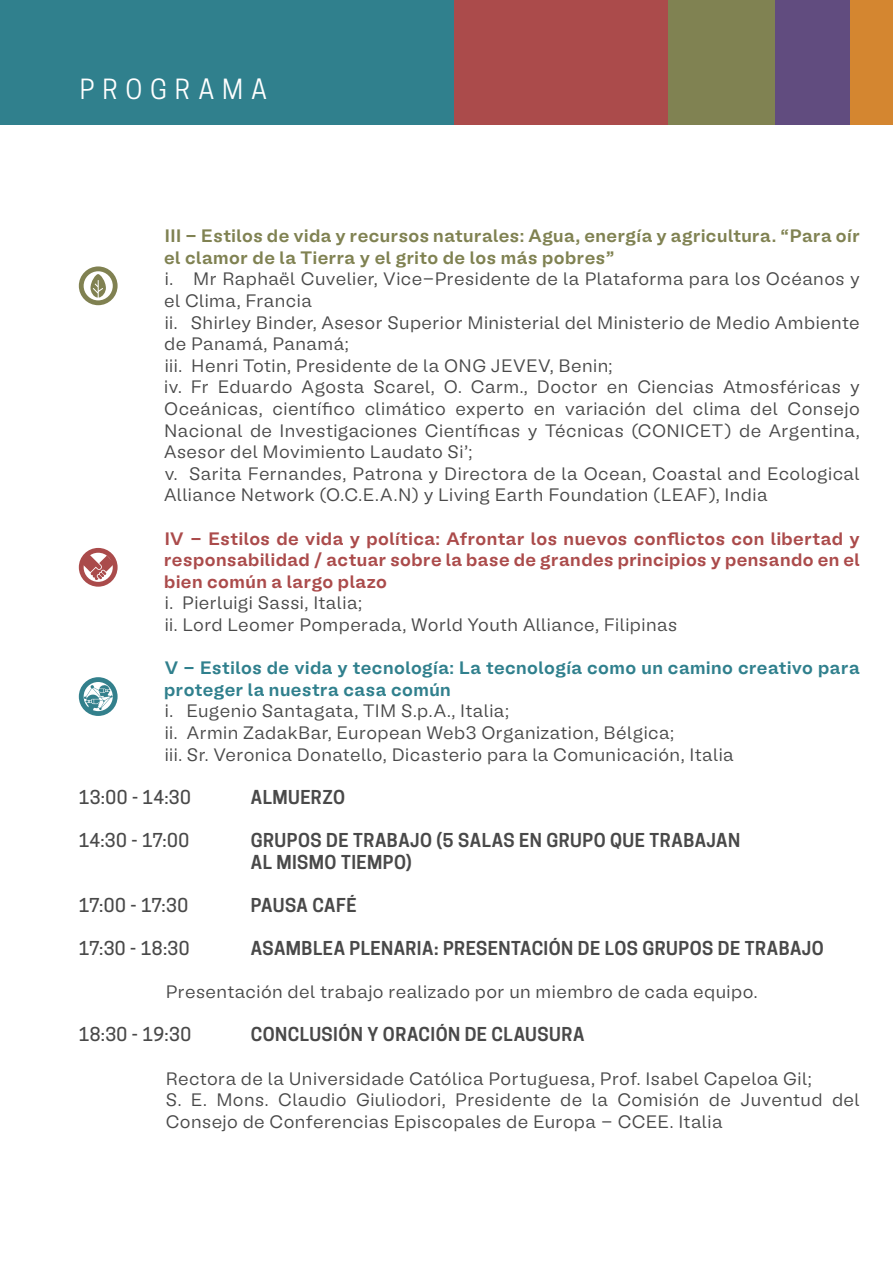
<style>
.page{position:relative;width:893px;height:1263px;background:#fff}
.page>*{position:absolute;margin:0;border:0;box-sizing:border-box;transform-origin:0 0}
.t1{font:26.1px "Tonnelier";letter-spacing:.3em;color:#fff}
.t2{font:18px/21.6px "BL Melody";letter-spacing:.025em;color:#494949}
.t3{font:600 18px/21.6px "BL Melody";letter-spacing:.03em;color:#ab4b4b;text-align:justify}
.t4{font:600 18px/21.6px "Tonnelier";letter-spacing:.025em;color:#494949}
.t5{font:600 18px/21.6px "BL Melody";letter-spacing:.025em;color:#808252}
.t6{font:600 18px/21.6px "BL Melody";letter-spacing:.025em;color:#30808d}
.t7{font:500 18px "Tonnelier";letter-spacing:.02em;color:#494949}
</style>
<div class="page">
<div style="left:439px;top:0;width:454px;height:124px;background:#d48630"></div>
<div style="left:396px;top:0;width:454px;height:124px;background:#614c7f"></div>
<div style="left:321px;top:0;width:454px;height:124px;background:#808252"></div>
<div style="left:214px;top:0;width:454px;height:124px;background:#ab4b4b"></div>
<div style="left:0;top:0;width:454px;height:124px;background:#30808d"></div>
<svg style="left:79px;top:266px;width:39px;height:39px"></svg>
<svg style="left:79px;top:548px;width:39px;height:39px"></svg>
<svg style="left:79px;top:677px;width:39px;height:39px"></svg>
<h1 class="t1" style="left:80px;top:74px;width:189px">PROGRAMA</h1>
<p class="t5" style="left:164px;top:226px;width:697px">III - Estilos de vida y recursos naturales: Agua, energía y agricultura. “Para oír el clamor de la Tierra y el grito de los más pobres”</p>
<p class="t2" style="left:164px;top:269px;width:697px">i. Mr Raphaël Cuvelier, Vice-Presidente de la Plataforma para los Océanos y el Clima, Francia<br>ii. Shirley Binder, Asesor Superior Ministerial del Ministerio de Medio Ambiente de Panamá, Panamá;<br>iii. Henri Totin, Presidente de la ONG JEVEV, Benin;<br>iv. Fr Eduardo Agosta Scarel, O. Carm., Doctor en Ciencias Atmosféricas y Oceánicas, científico climático experto en variación del clima del Consejo Nacional de Investigaciones Científicas y Técnicas (CONICET) de Argentina, Asesor del Movimiento Laudato Si’;<br>v. Sarita Fernandes, Patrona y Directora de la Ocean, Coastal and Ecological Alliance Network (O.C.E.A.N) y Living Earth Foundation (LEAF), India</p>
<p class="t3" style="left:164px;top:528px;width:697px">IV - Estilos de vida y política: Afrontar los nuevos conflictos con libertad y responsabilidad / actuar sobre la base de grandes principios y pensando en el bien común a largo plazo</p>
<p class="t2" style="left:165px;top:593px;width:514px">i. Pierluigi Sassi, Italia;<br>ii. Lord Leomer Pomperada, World Youth Alliance, Filipinas</p>
<p class="t6" style="left:164px;top:658px;width:697px">V - Estilos de vida y tecnología: La tecnología como un camino creativo para proteger la nuestra casa común</p>
<p class="t2" style="left:165px;top:701px;width:570px">i. Eugenio Santagata, TIM S.p.A., Italia;<br>ii. Armin ZadakBar, European Web3 Organization, Bélgica;<br>iii. Sr. Veronica Donatello, Dicasterio para la Comunicación, Italia</p>
<p class="t7" style="left:79px;top:786px;width:114px">13:00 - 14:30</p>
<p class="t4" style="left:251px;top:786px;width:96px">ALMUERZO</p>
<p class="t7" style="left:79px;top:830px;width:112px">14:30 - 17:00</p>
<p class="t4" style="left:251px;top:829px;width:491px">GRUPOS DE TRABAJO (5 SALAS EN GRUPO QUE TRABAJAN<br>AL MISMO TIEMPO)</p>
<p class="t7" style="left:79px;top:894px;width:111px">17:00 - 17:30</p>
<p class="t4" style="left:251px;top:894px;width:107px">PAUSA CAFÉ</p>
<p class="t7" style="left:79px;top:938px;width:112px">17:30 - 18:30</p>
<p class="t4" style="left:251px;top:937px;width:574px">ASAMBLEA PLENARIA: PRESENTACIÓN DE LOS GRUPOS DE TRABAJO</p>
<p class="t2" style="left:166px;top:981px;width:593px">Presentación del trabajo realizado por un miembro de cada equipo.</p>
<p class="t7" style="left:79px;top:1024px;width:114px">18:30 - 19:30</p>
<p class="t4" style="left:251px;top:1024px;width:335px">CONCLUSIÓN Y ORACIÓN DE CLAUSURA</p>
<p class="t2" style="left:166px;top:1068px;width:695px">Rectora de la Universidade Católica Portuguesa, Prof. Isabel Capeloa Gil;<br>S. E. Mons. Claudio Giuliodori, Presidente de la Comisión de Juventud del<br>Consejo de Conferencias Episcopales de Europa - CCEE. Italia</p>
</div>
